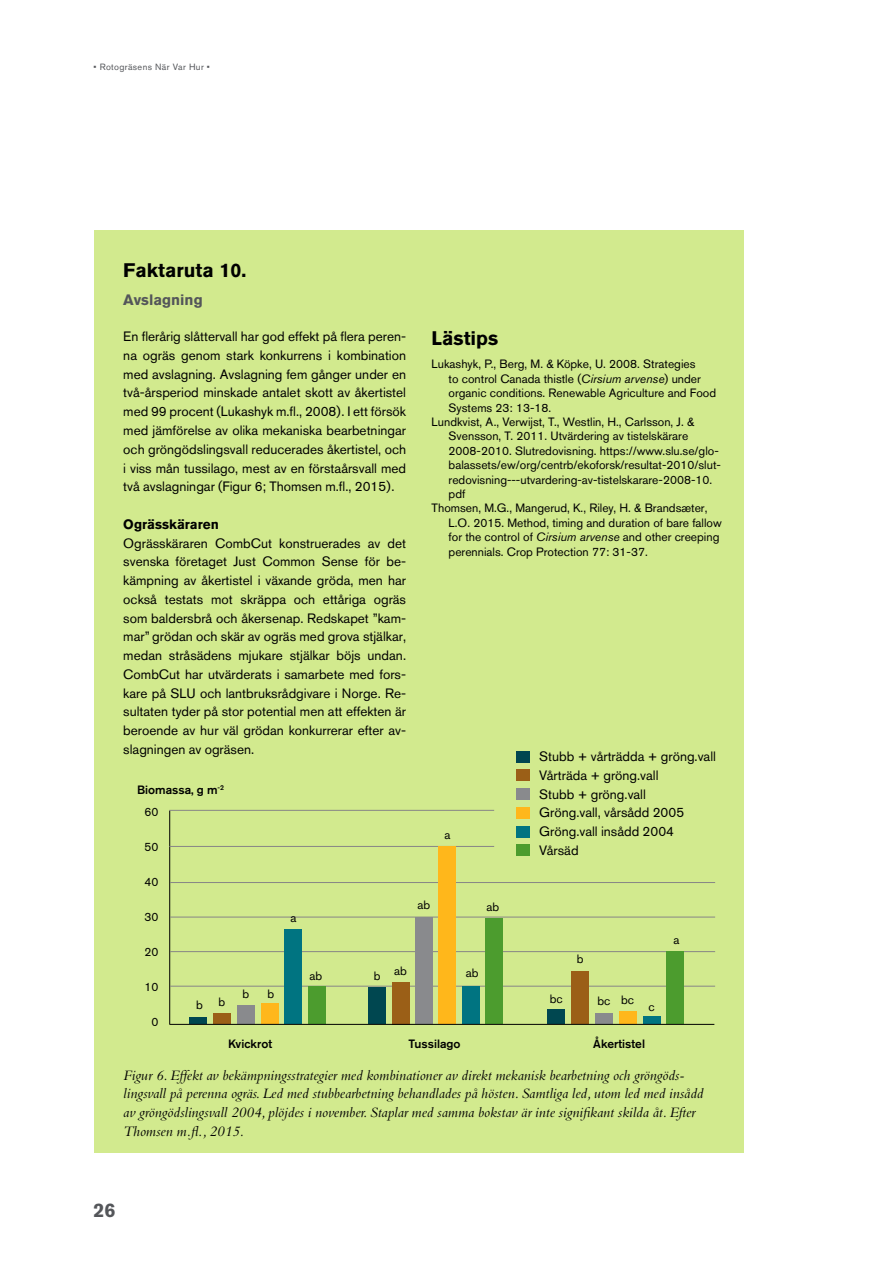
<style>
.page{position:relative;width:893px;height:1263px;background:#fff}
.page>*{position:absolute;margin:0;border:0;box-sizing:border-box;transform-origin:0 0}
.t1{font:700 19.5px "Akzidenz Grotesk BQ";color:#000}
.t2{font:700 19.5px "Akzidenz Grotesk BQ";color:#54565a}
.t3{font:italic 15px/18.8px "Bembo Std";color:#000}
.t4{font:700 15px "Akzidenz Grotesk BQ";color:#54565a}
.t5{font:13.5px/18.8px "Akzidenz Grotesk BQ";color:#000;text-align:justify}
.t6{font:700 13.5px "Akzidenz Grotesk BQ";color:#000}
.t7{font:12px "Akzidenz Grotesk BQ";color:#000}
.t8{font:500 12px "Akzidenz Grotesk BQ";color:#000}
.t9{font:9px "Akzidenz Grotesk BQ";letter-spacing:.04em;color:#54565a}
.s1{font-style:italic}
</style>
<div class="page">
<div style="left:94px;top:230px;width:650px;height:922px;background:#d2ea8e"></div>
<hr style="left:169px;top:810px;width:1px;height:214px;background:#000">
<hr style="left:169px;top:810px;width:325px;height:1px;background:#878686">
<hr style="left:169px;top:846px;width:325px;height:1px;background:#878686">
<hr style="left:170px;top:882px;width:545px;height:1px;background:#878686">
<hr style="left:170px;top:917px;width:545px;height:1px;background:#878686">
<hr style="left:170px;top:951px;width:545px;height:1px;background:#878686">
<hr style="left:170px;top:986px;width:545px;height:1px;background:#878686">
<div style="left:190px;top:1017px;width:17px;height:7px;background:#004750"></div>
<div style="left:213px;top:1013px;width:18px;height:11px;background:#9b5f17"></div>
<div style="left:237px;top:1006px;width:17px;height:18px;background:#898a8d"></div>
<div style="left:261px;top:1003px;width:17px;height:21px;background:#ffb71b"></div>
<div style="left:285px;top:929px;width:17px;height:95px;background:#007481"></div>
<div style="left:309px;top:986px;width:17px;height:38px;background:#4c9c2e"></div>
<div style="left:369px;top:988px;width:17px;height:36px;background:#004750"></div>
<div style="left:392px;top:982px;width:17px;height:42px;background:#9b5f17"></div>
<div style="left:415px;top:917px;width:18px;height:107px;background:#898a8d"></div>
<div style="left:439px;top:847px;width:17px;height:177px;background:#ffb71b"></div>
<div style="left:462px;top:986px;width:17px;height:37px;background:#007481"></div>
<div style="left:486px;top:919px;width:17px;height:105px;background:#4c9c2e"></div>
<div style="left:548px;top:1009px;width:17px;height:15px;background:#004750"></div>
<div style="left:571px;top:971px;width:18px;height:53px;background:#9b5f17"></div>
<div style="left:595px;top:1013px;width:17px;height:11px;background:#898a8d"></div>
<div style="left:619px;top:1011px;width:17px;height:13px;background:#ffb71b"></div>
<div style="left:643px;top:1016px;width:17px;height:8px;background:#007481"></div>
<div style="left:667px;top:951px;width:17px;height:73px;background:#4c9c2e"></div>
<div style="left:516px;top:826px;width:13px;height:11px;background:#007481"></div>
<div style="left:516px;top:845px;width:13px;height:11px;background:#4c9c2e"></div>
<div style="left:516px;top:751px;width:13px;height:12px;background:#004750"></div>
<div style="left:516px;top:769px;width:13px;height:12px;background:#9b5f17"></div>
<div style="left:516px;top:789px;width:13px;height:11px;background:#898a8d"></div>
<div style="left:516px;top:807px;width:13px;height:12px;background:#ffb71b"></div>
<hr style="left:169px;top:1024px;width:545px;height:1px;background:#000">
<p class="t9" style="left:94px;top:62px;width:118px">• Rotogräsens När Var Hur •</p>
<h1 class="t1" style="left:123px;top:259px;width:125px">Faktaruta 10.</h1>
<p class="t4" style="left:123px;top:291px;width:81px">Avslagning</p>
<p class="t5" style="left:123px;top:327px;width:284px">En flerårig slåttervall har god effekt på flera peren&shy;na ogräs genom stark konkurrens i kombination med avslagning. Avslagning fem gånger under en två-årsperiod minskade antalet skott av åkertistel med 99 procent (Lukashyk m.fl., 2008). I ett försök med jämförelse av olika mekaniska bearbetningar och gröngödslingsvall reducerades åkertistel, och i viss mån tussilago, mest av en förstaårsvall med två avslagningar (Figur 6; Thomsen m.fl., 2015).</p>
<p class="t6" style="left:123px;top:516px;width:97px">Ogrässkäraren</p>
<p class="t5" style="left:123px;top:533px;width:284px">Ogrässkäraren CombCut konstruerades av det svenska företaget Just Common Sense för be&shy;kämpning av åkertistel i växande gröda, men har också testats mot skräppa och ettåriga ogräs som baldersbrå och åkersenap. Redskapet ”kam&shy;mar” grödan och skär av ogräs med grova stjälkar, medan stråsädens mjukare stjälkar böjs undan.<br>CombCut har utvärderats i samarbete med fors&shy;kare på SLU och lantbruksrådgivare i Norge. Re&shy;sultaten tyder på stor potential men att effekten är beroende av hur väl grödan konkurrerar efter av&shy;slagningen av ogräsen.</p>
<p class="t8" style="left:137px;top:783px;width:89px">Biomassa, g m<sup>-2</sup></p>
<p class="t7" style="left:144px;top:805px;width:15px">60</p>
<p class="t7" style="left:144px;top:840px;width:15px">50</p>
<p class="t7" style="left:144px;top:875px;width:15px">40</p>
<p class="t7" style="left:144px;top:910px;width:15px">30</p>
<p class="t7" style="left:144px;top:945px;width:15px">20</p>
<p class="t7" style="left:144px;top:979px;width:15px">10</p>
<p class="t7" style="left:151px;top:1014px;width:8px">0</p>
<p class="t7" style="left:196px;top:997px;width:8px">b</p>
<p class="t7" style="left:219px;top:994px;width:8px">b</p>
<p class="t7" style="left:290px;top:910px;width:7px">a</p>
<p class="t7" style="left:242px;top:986px;width:8px">b</p>
<p class="t7" style="left:268px;top:986px;width:8px">b</p>
<p class="t7" style="left:310px;top:968px;width:14px">ab</p>
<p class="t7" style="left:374px;top:968px;width:8px">b</p>
<p class="t7" style="left:394px;top:963px;width:14px">ab</p>
<h1 class="t1" style="left:432px;top:327px;width:68px">Lästips</h1>
<p class="t7" style="left:432px;top:357px;width:265px">Lukashyk, P., Berg, M. &amp; Köpke, U. 2008. Strategies</p>
<p class="t7" style="left:449px;top:371px;width:254px">to control Canada thistle (<span class="s1">Cirsium arvense</span>) under</p>
<p class="t7" style="left:449px;top:386px;width:269px">organic conditions. Renewable Agriculture and Food</p>
<p class="t7" style="left:449px;top:400px;width:104px">Systems 23: 13-18.</p>
<p class="t7" style="left:432px;top:415px;width:264px">Lundkvist, A., Verwijst, T., Westlin, H., Carlsson, J. &amp;</p>
<p class="t7" style="left:449px;top:429px;width:241px">Svensson, T. 2011. Utvärdering av tistelskärare</p>
<p class="t7" style="left:449px;top:443px;width:272px">2008-2010. Slutredovisning. https://www.slu.se/glo-</p>
<p class="t7" style="left:449px;top:458px;width:274px">balassets/ew/org/centrb/ekoforsk/resultat-2010/slut-</p>
<p class="t7" style="left:449px;top:472px;width:265px">redovisning---utvardering-av-tistelskarare-2008-10.</p>
<p class="t7" style="left:449px;top:487px;width:18px">pdf</p>
<p class="t7" style="left:432px;top:501px;width:277px">Thomsen, M.G., Mangerud, K., Riley, H. &amp; Brandsæter,</p>
<p class="t7" style="left:449px;top:515px;width:275px">L.O. 2015. Method, timing and duration of bare fallow</p>
<p class="t7" style="left:449px;top:530px;width:272px">for the control of <span class="s1">Cirsium arvense</span> and other creeping</p>
<p class="t7" style="left:449px;top:544px;width:201px">perennials. Crop Protection 77: 31-37.</p>
<p class="t7" style="left:444px;top:827px;width:7px">a</p>
<p class="t7" style="left:418px;top:898px;width:14px">ab</p>
<p class="t7" style="left:486px;top:899px;width:14px">ab</p>
<p class="t7" style="left:466px;top:966px;width:14px">ab</p>
<p class="t5" style="left:539px;top:747px;width:178px;text-align:left">Stubb + vårträdda + gröng.vall<br>Vårträda + gröng.vall<br>Stubb + gröng.vall<br>Gröng.vall, vårsådd 2005<br>Gröng.vall insådd 2004<br>Vårsäd</p>
<p class="t7" style="left:577px;top:952px;width:8px">b</p>
<p class="t7" style="left:550px;top:992px;width:14px">bc</p>
<p class="t7" style="left:597px;top:993px;width:38px">bc bc</p>
<p class="t7" style="left:648px;top:999px;width:8px">c</p>
<p class="t7" style="left:674px;top:933px;width:7px">a</p>
<p class="t8" style="left:228px;top:1037px;width:46px">Kvickrot</p>
<p class="t8" style="left:409px;top:1037px;width:53px">Tussilago</p>
<p class="t8" style="left:593px;top:1037px;width:53px">Åkertistel</p>
<p class="t3" style="left:123px;top:1065px;width:581px">Figur 6. Effekt av bekämpningsstrategier med kombinationer av direkt mekanisk bearbetning och gröngöds&shy;lingsvall på perenna ogräs. Led med stubbearbetning behandlades på hösten. Samtliga led, utom led med insådd av gröngödslingsvall 2004, plöjdes i november. Staplar med samma bokstav är inte signifikant skilda åt. Efter Thomsen m.fl., 2015.</p>
<h1 class="t2" style="left:94px;top:1198px;width:23px">26</h1>
</div>
